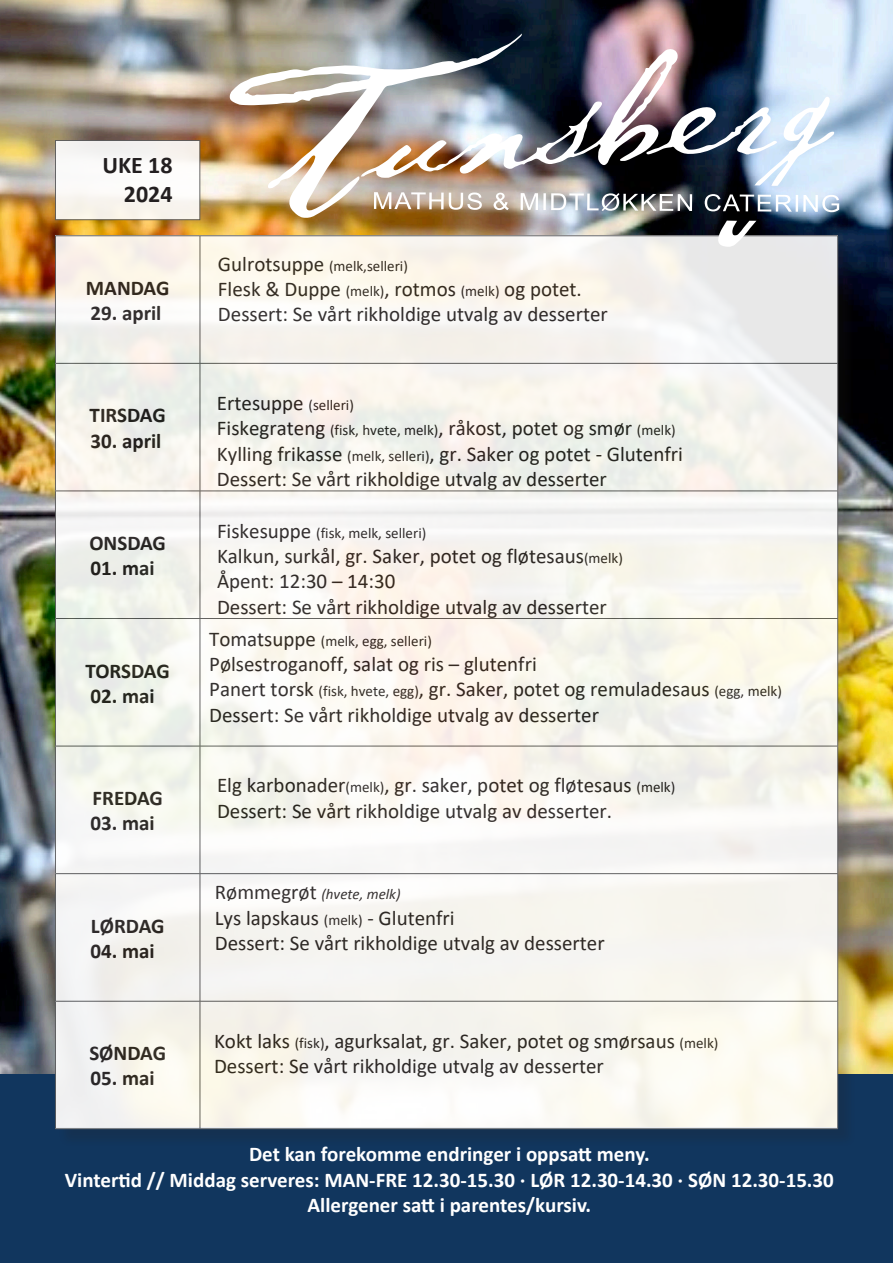
<style>
.page{position:relative;width:893px;height:1263px;background:#fff}
.page>*{position:absolute;margin:0;border:0;box-sizing:border-box;transform-origin:0 0}
.t1{font:700 24px "Calibri";color:#231f20}
.t2{font:21px/25.2px "Calibri";color:#231f20}
.t3{font:700 21px "Calibri";color:#fff}
.t4{font:700 21px "Calibri";color:#231f20}
.t5{font:15px "Calibri";color:#231f20}
.t6{font:italic 15px "Calibri";color:#231f20}
.s1{font-size:21px}
.s2{font-size:15px}
.s3{font-style:normal;font-size:21px}
.s4{font-family:"Sabon LT Std"}
</style>
<div class="page">
<img style="left:0;top:0;width:893px;height:1074px">
<div style="left:55px;top:140px;width:145px;height:80px;background:#f9f7f5;border:1px solid #57585a"></div>
<div style="left:0;top:1128px;width:893px;height:135px;background:#11365e"></div>
<div style="left:0;top:1074px;width:55px;height:84px;background:#11365e"></div>
<div style="left:838px;top:1074px;width:55px;height:84px;background:#11365e"></div>
<div style="left:58px;top:238px;width:799px;height:910px;background:#231f20;opacity:.22"></div>
<div style="left:55px;top:236px;width:783px;height:893px;background:linear-gradient(to bottom,#f4f2ed,#f8f7f1)"></div>
<hr style="left:55px;top:235px;width:145px;height:1px;background:#57585a">
<hr style="left:55px;top:236px;width:1px;height:127px;background:#57585a">
<hr style="left:200px;top:235px;width:638px;height:1px;background:#57585a">
<hr style="left:200px;top:236px;width:1px;height:127px;background:#57585a">
<hr style="left:837px;top:236px;width:1px;height:127px;background:#57585a">
<hr style="left:55px;top:363px;width:145px;height:1px;background:#57585a">
<hr style="left:55px;top:363px;width:1px;height:128px;background:#57585a">
<hr style="left:200px;top:363px;width:638px;height:1px;background:#57585a">
<hr style="left:200px;top:363px;width:1px;height:128px;background:#57585a">
<hr style="left:837px;top:363px;width:1px;height:128px;background:#57585a">
<hr style="left:55px;top:491px;width:145px;height:1px;background:#57585a">
<hr style="left:55px;top:491px;width:1px;height:127px;background:#57585a">
<hr style="left:200px;top:491px;width:638px;height:1px;background:#57585a">
<hr style="left:200px;top:491px;width:1px;height:127px;background:#57585a">
<hr style="left:837px;top:491px;width:1px;height:127px;background:#57585a">
<hr style="left:55px;top:618px;width:145px;height:1px;background:#57585a">
<hr style="left:55px;top:619px;width:1px;height:127px;background:#57585a">
<hr style="left:200px;top:618px;width:638px;height:1px;background:#57585a">
<hr style="left:200px;top:619px;width:1px;height:127px;background:#57585a">
<hr style="left:837px;top:619px;width:1px;height:127px;background:#57585a">
<hr style="left:55px;top:746px;width:145px;height:1px;background:#57585a">
<hr style="left:55px;top:746px;width:1px;height:127px;background:#57585a">
<hr style="left:200px;top:746px;width:638px;height:1px;background:#57585a">
<hr style="left:200px;top:746px;width:1px;height:127px;background:#57585a">
<hr style="left:837px;top:746px;width:1px;height:127px;background:#57585a">
<hr style="left:55px;top:873px;width:145px;height:1px;background:#57585a">
<hr style="left:55px;top:874px;width:1px;height:127px;background:#57585a">
<hr style="left:200px;top:873px;width:638px;height:1px;background:#57585a">
<hr style="left:200px;top:874px;width:1px;height:127px;background:#57585a">
<hr style="left:837px;top:874px;width:1px;height:127px;background:#57585a">
<hr style="left:55px;top:1001px;width:145px;height:1px;background:#57585a">
<hr style="left:55px;top:1001px;width:1px;height:127px;background:#57585a">
<hr style="left:200px;top:1001px;width:638px;height:1px;background:#57585a">
<hr style="left:200px;top:1001px;width:1px;height:127px;background:#57585a">
<hr style="left:837px;top:1001px;width:1px;height:127px;background:#57585a">
<hr style="left:55px;top:1128px;width:145px;height:1px;background:#57585a">
<hr style="left:200px;top:1128px;width:638px;height:1px;background:#57585a">
<img style="left:229px;top:34px;width:293px;height:184px">
<svg style="left:374px;top:192px;width:108px;height:18px"></svg>
<svg style="left:494px;top:193px;width:15px;height:17px"></svg>
<svg style="left:521px;top:193px;width:17px;height:17px"></svg>
<hr style="left:543px;top:193px;width:3px;height:17px;background:#fff">
<img style="left:551px;top:193px;width:141px;height:18px">
<svg style="left:705px;top:194px;width:134px;height:18px"></svg>
<img style="left:361px;top:48px;width:474px;height:138px">
<svg style="left:717px;top:221px;width:39px;height:26px"></svg>
<p class="t1" style="left:102px;top:148px;width:72px">UKE 18</p>
<p class="t1" style="left:124px;top:177px;width:50px">2024</p>
<p class="t4" style="left:86px;top:273px;width:85px">MANDAG</p>
<p class="t4" style="left:90px;top:298px;width:73px">29. april</p>
<p class="t4" style="left:90px;top:401px;width:78px">TIRSDAG</p>
<p class="t4" style="left:90px;top:426px;width:73px">30. april</p>
<p class="t4" style="left:89px;top:528px;width:78px">ONSDAG</p>
<p class="t4" style="left:90px;top:553px;width:66px">01. mai</p>
<p class="t4" style="left:86px;top:656px;width:86px">TORSDAG</p>
<p class="t4" style="left:90px;top:681px;width:66px">02. mai</p>
<p class="t4" style="left:93px;top:783px;width:72px">FREDAG</p>
<p class="t4" style="left:90px;top:808px;width:66px">03. mai</p>
<p class="t4" style="left:91px;top:911px;width:75px">LØRDAG</p>
<p class="t4" style="left:90px;top:936px;width:66px">04. mai</p>
<p class="t4" style="left:89px;top:1038px;width:78px">SØNDAG</p>
<p class="t4" style="left:90px;top:1064px;width:66px">05. mai</p>
<p class="t5" style="left:218px;top:256px;width:191px"><span class="s1">Gulrotsuppe</span> (melk,selleri)</p>
<p class="t2" style="left:218px;top:276px;width:391px">Flesk &amp; Duppe <span class="s2">(melk)</span>, rotmos <span class="s2">(melk)</span> og potet.<br>Dessert: Se vårt rikholdige utvalg av desserter</p>
<p class="t2" style="left:217px;top:390px;width:468px">Ertesuppe <span class="s2">(selleri)<br></span>Fiskegrateng <span class="s2">(fisk, hvete, melk)</span>, råkost, potet og smør <span class="s2">(melk)<br></span>Kylling frikasse <span class="s2">(melk, selleri)</span>, gr. Saker og potet - Glutenfri Dessert: Se vårt rikholdige utvalg av desserter</p>
<p class="t5" style="left:217px;top:523px;width:211px"><span class="s1">Fiskesuppe</span> (fisk, melk, selleri)</p>
<p class="t2" style="left:217px;top:543px;width:407px">Kalkun, surkål, gr. Saker, potet og fløtesaus<span class="s2">(melk)<br></span>Åpent: 12:30 – 14:30<br>Dessert: Se vårt rikholdige utvalg av desserter</p>
<p class="t5" style="left:209px;top:631px;width:224px"><span class="s1">Tomatsuppe</span> (melk, egg, selleri)</p>
<p class="t2" style="left:209px;top:651px;width:574px">Pølsestroganoff, salat og ris – glutenfri<br>Panert torsk <span class="s2">(fisk, hvete, egg)</span>, gr. Saker, potet og remuladesaus <span class="s2">(egg, melk)<br></span>Dessert: Se vårt rikholdige utvalg av desserter</p>
<p class="t2" style="left:217px;top:772px;width:460px">Elg karbonader<span class="s2">(melk)</span>, gr. saker, potet og fløtesaus <span class="s2">(melk)<br></span>Dessert: Se vårt rikholdige utvalg av desserter.</p>
<p class="t6" style="left:215px;top:883px;width:187px"><span class="s3">Rømmegrøt</span> (hvete, melk)</p>
<p class="t2" style="left:215px;top:905px;width:391px">Lys lapskaus <span class="s2">(melk)</span> - Glutenfri<br>Dessert: Se vårt rikholdige utvalg av desserter</p>
<p class="t2" style="left:214px;top:1027px;width:506px">Kokt laks <span class="s2">(fisk)</span>, agurksalat, gr. Saker, potet og smørsaus <span class="s2">(melk)<br></span>Dessert: Se vårt rikholdige utvalg av desserter</p>
<p class="t3" style="left:249px;top:1139px;width:402px">Det kan forekomme endringer i oppsatt meny.</p>
<p class="t3" style="left:65px;top:1165px;width:770px">Vintertid // Middag serveres: MAN-FRE 12.30-15.30 <span class="s4">·</span> LØR 12.30-14.30 <span class="s4">·</span> SØN 12.30-15.30</p>
<p class="t3" style="left:308px;top:1190px;width:285px">Allergener satt i parentes/kursiv.</p>
</div>
